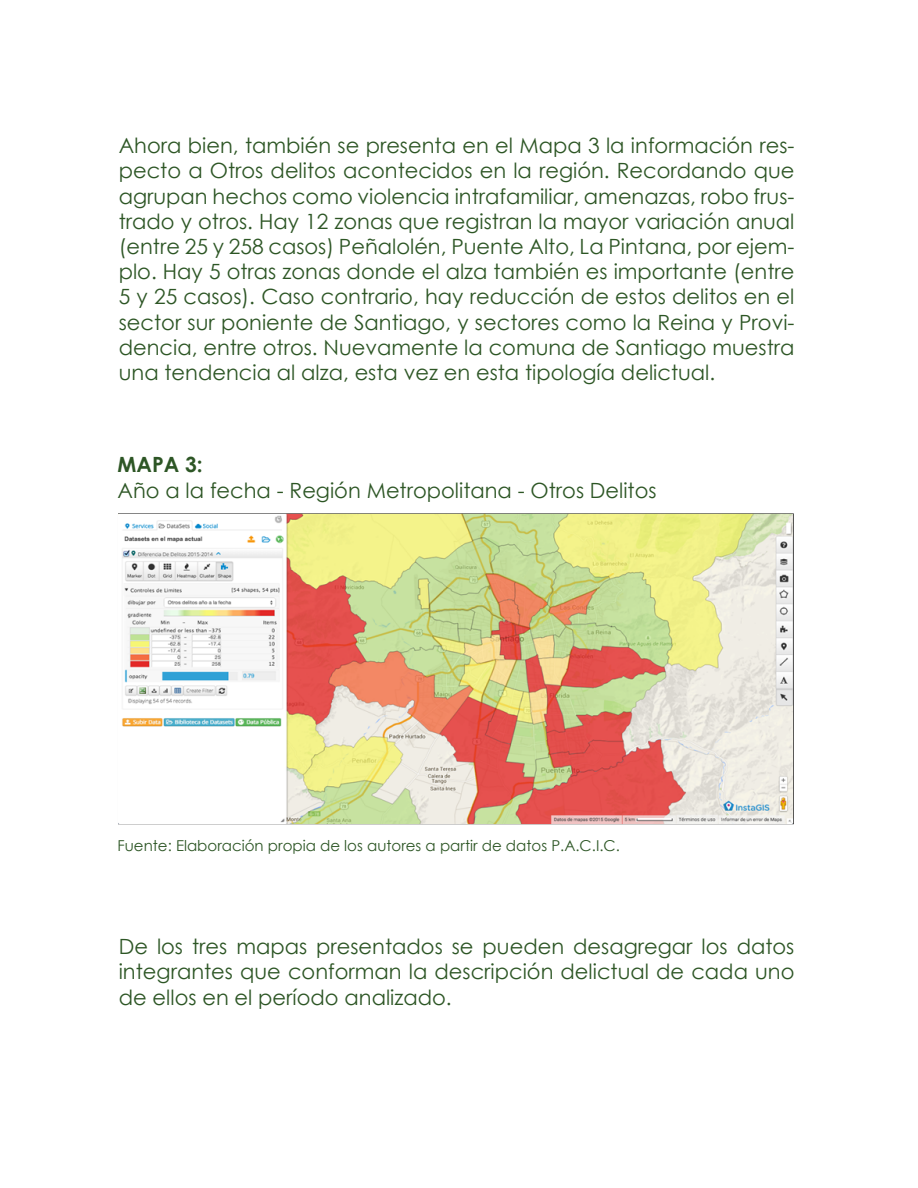
<style>
.page{position:relative;width:918px;height:1188px;background:#fff}
.page>*{position:absolute;margin:0;border:0;box-sizing:border-box;transform-origin:0 0}
.t1{font:21px/25.2px "Century Gothic";color:#2d5625;text-align:justify}
.t2{font:700 21px "Century Gothic";color:#2d5625}
.t3{font:15px "Century Gothic";color:#2d5625}
</style>
<div class="page">
<img style="left:118px;top:513px;width:676px;height:311px">
<p class="t1" style="left:119px;top:133px;width:677px">Ahora bien, también se presenta en el Mapa 3 la información res&shy;pecto a Otros delitos acontecidos en la región. Recordando que agrupan hechos como violencia intrafamiliar, amenazas, robo frus&shy;trado y otros. Hay 12 zonas que registran la mayor variación anual (entre 25 y 258 casos) Peñalolén, Puente Alto, La Pintana, por ejem&shy;plo. Hay 5 otras zonas donde el alza también es importante (entre 5 y 25 casos). Caso contrario, hay reducción de estos delitos en el sector sur poniente de Santiago, y sectores como la Reina y Provi&shy;dencia, entre otros. Nuevamente la comuna de Santiago muestra una tendencia al alza, esta vez en esta tipología delictual.</p>
<p class="t2" style="left:118px;top:449px;width:87px">MAPA 3:</p>
<p class="t1" style="left:118px;top:477px;width:541px">Año a la fecha - Región Metropolitana - Otros Delitos</p>
<p class="t3" style="left:118px;top:835px;width:504px">Fuente: Elaboración propia de los autores a partir de datos P.A.C.I.C.</p>
<p class="t1" style="left:119px;top:934px;width:677px">De los tres mapas presentados se pueden desagregar los datos integrantes que conforman la descripción delictual de cada uno de ellos en el período analizado.</p>
</div>
